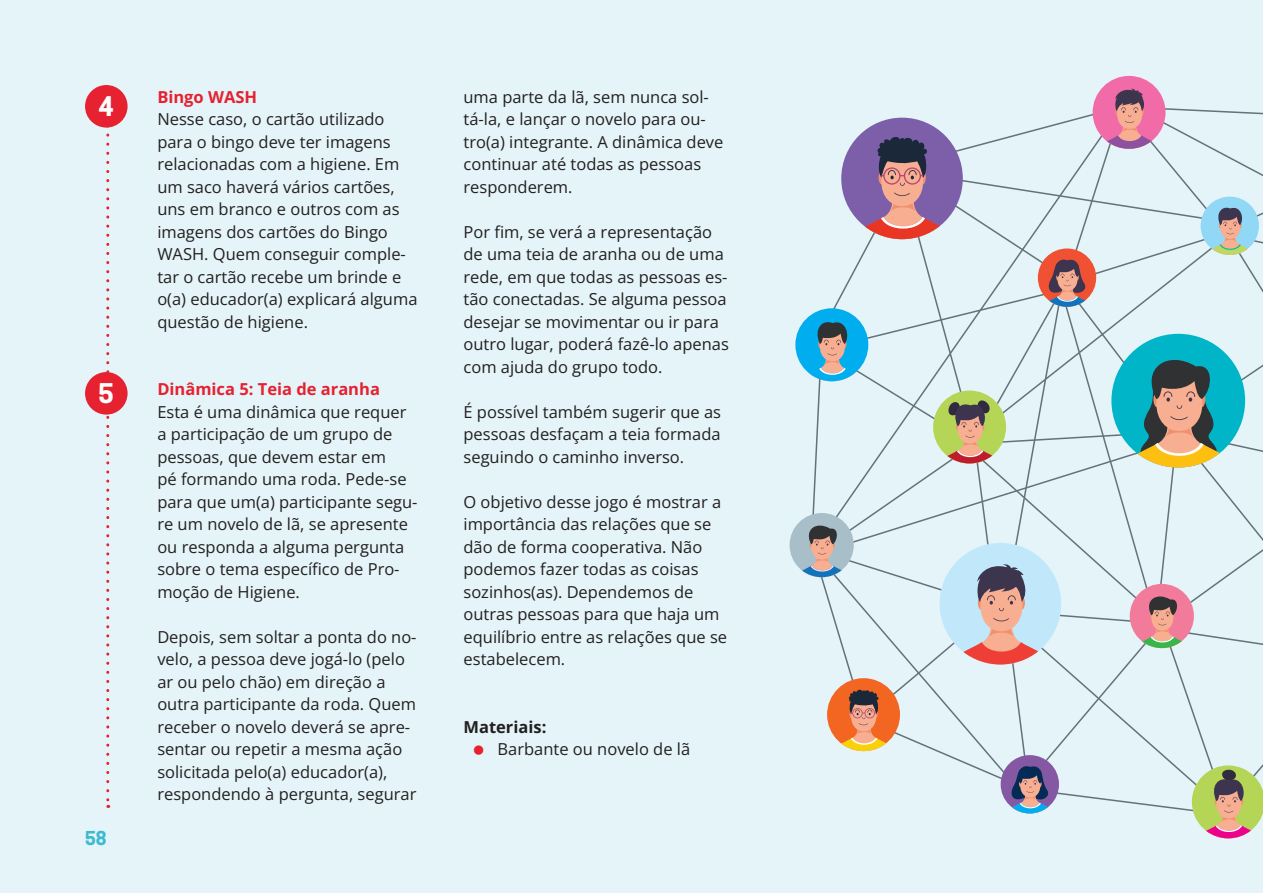
<style>
.page{position:relative;width:1263px;height:893px;background:#e4f4f8}
.page>*{position:absolute;margin:0;border:0;box-sizing:border-box;transform-origin:0 0}
.Heading_2{font:700 25.5px "Cooper Hewitt";color:#fff}
.Heading_2-2{font:700 18px "Cooper Hewitt";color:#3dbad1}
.t1{font:16.5px/22.5px "Open Sans";color:#231f20}
.t2{font:700 16.5px "Open Sans";color:#e62130}
.t3{font:700 16.5px "Open Sans";color:#231f20}
</style>
<div class="page">
<svg style="left:106px;top:133px;width:3px;height:675px"></svg>
<div style="left:85px;top:85px;width:43px;height:43px;background:#e62130;border-radius:50%"></div>
<div style="left:85px;top:372px;width:43px;height:43px;background:#e62130;border-radius:50%"></div>
<svg style="left:811px;top:107px;width:452px;height:707px"></svg>
<div style="left:933px;top:391px;width:73px;height:72px;background:#b5d557;border-radius:50%"></div>
<svg style="left:947px;top:398px;width:46px;height:65px"></svg>
<div style="left:1200px;top:197px;width:59px;height:58px;background:#91d8f7;border-radius:50%"></div>
<svg style="left:1212px;top:207px;width:36px;height:48px"></svg>
<svg style="left:1192px;top:765px;width:71px;height:73px"></svg>
<div style="left:841px;top:118px;width:122px;height:121px;background:#7d5fa9;border-radius:50%"></div>
<svg style="left:865px;top:137px;width:75px;height:102px"></svg>
<div style="left:827px;top:678px;width:73px;height:73px;background:#f36621;border-radius:50%"></div>
<svg style="left:841px;top:689px;width:45px;height:62px"></svg>
<div style="left:795px;top:308px;width:73px;height:73px;background:#00aeef;border-radius:50%"></div>
<svg style="left:810px;top:322px;width:44px;height:59px"></svg>
<div style="left:1038px;top:248px;width:58px;height:59px;background:#f05133;border-radius:50%"></div>
<svg style="left:1048px;top:257px;width:40px;height:50px"></svg>
<div style="left:1001px;top:755px;width:58px;height:58px;background:#8558a4;border-radius:50%"></div>
<svg style="left:1011px;top:763px;width:40px;height:50px"></svg>
<div style="left:940px;top:543px;width:121px;height:121px;background:#c1e8fa;border-radius:50%"></div>
<svg style="left:963px;top:564px;width:75px;height:100px"></svg>
<div style="left:1092px;top:76px;width:73px;height:73px;background:#f16ba9;border-radius:50%"></div>
<svg style="left:1107px;top:88px;width:45px;height:61px"></svg>
<div style="left:1111px;top:334px;width:134px;height:133px;background:#00b5c8;border-radius:50%"></div>
<svg style="left:1137px;top:359px;width:83px;height:108px"></svg>
<div style="left:789px;top:513px;width:65px;height:64px;background:#a8bec8;border-radius:50%"></div>
<svg style="left:802px;top:525px;width:40px;height:52px"></svg>
<div style="left:1130px;top:584px;width:64px;height:64px;background:#f27b9b;border-radius:50%"></div>
<svg style="left:1142px;top:596px;width:40px;height:52px"></svg>
<p class="Heading_2" style="left:99px;top:91px;width:17px">4</p>
<p class="Heading_2" style="left:99px;top:378px;width:17px">5</p>
<p class="Heading_2-2" style="left:85px;top:827px;width:23px">58</p>
<p class="t2" style="left:157px;top:85px;width:101px">Bingo WASH</p>
<p class="t1" style="left:157px;top:108px;width:262px">Nesse caso, o cartão utilizado para o bingo deve ter imagens relacionadas com a higiene. Em um saco haverá vários cartões, uns em branco e outros com as imagens dos cartões do Bingo<br>WASH. Quem conseguir comple&shy;tar o cartão recebe um brinde e o(a) educador(a) explicará alguma questão de higiene.</p>
<p class="t2" style="left:157px;top:378px;width:224px">Dinâmica 5: Teia de aranha</p>
<p class="t1" style="left:157px;top:400px;width:262px">Esta é uma dinâmica que requer a participação de um grupo de pessoas, que devem estar em<br>pé formando uma roda. Pede-se para que um(a) participante segu&shy;re um novelo de lã, se apresente ou responda a alguma pergunta sobre o tema específico de Pro&shy;moção de Higiene.</p>
<p class="t1" style="left:157px;top:625px;width:261px">Depois, sem soltar a ponta do no&shy;velo, a pessoa deve jogá-lo (pelo ar ou pelo chão) em direção a outra participante da roda. Quem receber o novelo deverá se apre&shy;sentar ou repetir a mesma ação solicitada pelo(a) educador(a), respondendo à pergunta, segurar</p>
<p class="t1" style="left:463px;top:85px;width:261px">uma parte da lã, sem nunca sol&shy;tá-la, e lançar o novelo para ou&shy;tro(a) integrante. A dinâmica deve continuar até todas as pessoas responderem.</p>
<p class="t1" style="left:463px;top:220px;width:267px">Por fim, se verá a representação de uma teia de aranha ou de uma rede, em que todas as pessoas es&shy;tão conectadas. Se alguma pessoa desejar se movimentar ou ir para outro lugar, poderá fazê-lo apenas com ajuda do grupo todo.</p>
<p class="t1" style="left:463px;top:400px;width:259px;text-align:justify">É possível também sugerir que as pessoas desfaçam a teia formada seguindo o caminho inverso.</p>
<p class="t1" style="left:463px;top:490px;width:265px">O objetivo desse jogo é mostrar a importância das relações que se dão de forma cooperativa. Não podemos fazer todas as coisas sozinhos(as). Dependemos de outras pessoas para que haja um equilíbrio entre as relações que se estabelecem.</p>
<p class="t3" style="left:463px;top:715px;width:84px">Materiais:</p>
<p class="t1" style="left:497px;top:738px;width:194px">Barbante ou novelo de lã</p>
</div>
